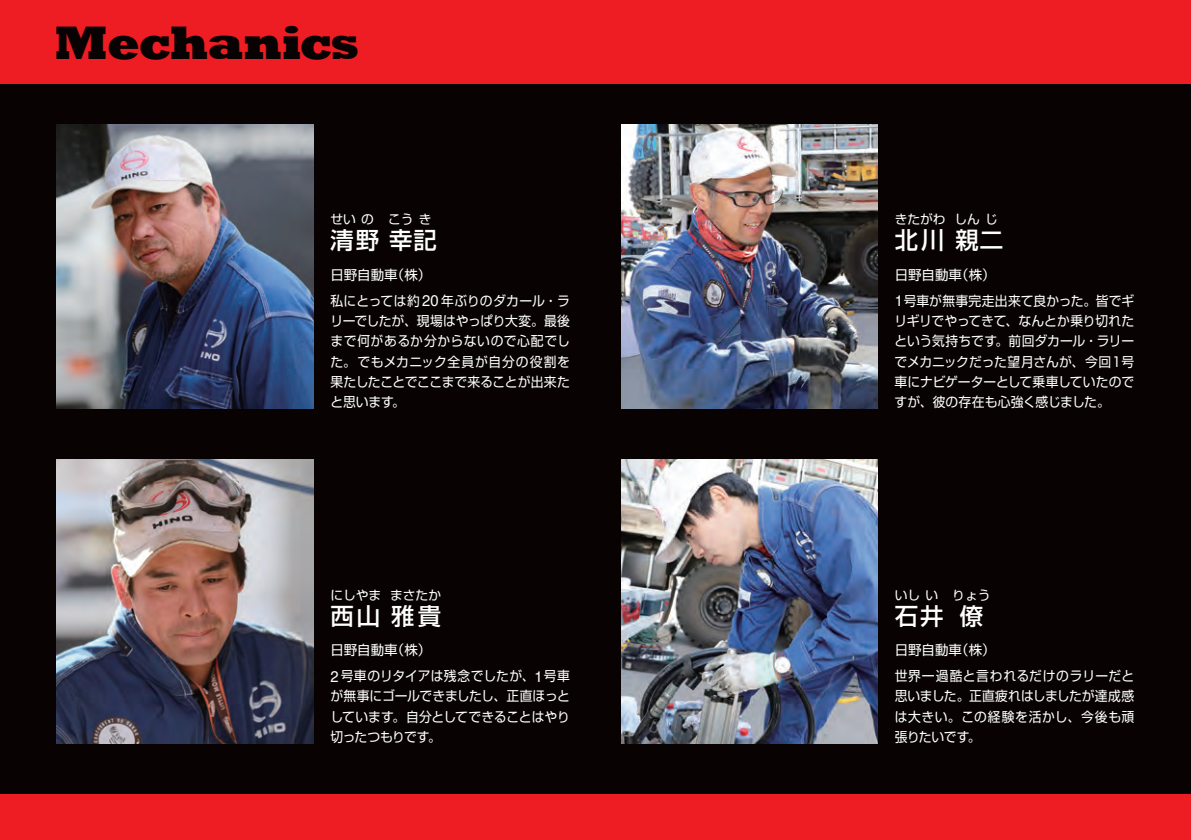
<style>
.page{position:relative;width:1191px;height:840px;background:#fff}
.page>*{position:absolute;margin:0;border:0;box-sizing:border-box;transform-origin:0 0}
.t1{font:800 48.2px "Rockwell";letter-spacing:-.025em;color:#080302}
.見出し_2{font:500 23.4px "Shin Go Pro";letter-spacing:.115em;color:#fff}
.本文2{font:13.4px/20.2px "Shin Go Pro";color:#fff;text-align:justify;scale:.95 1}
.本文2-2{font:13.4px "Shin Go Pro";color:#fff}
.見出し_2-2{font:12.8px "Shin Go Pro";color:#fff}
.s1{font-family:"Helvetica";font-size:15.4px}
</style>
<div class="page">
<div style="left:0;top:84px;width:1191px;height:710px;background:#080302"></div>
<div style="left:0;top:0;width:1191px;height:84px;background:#ee1d23"></div>
<div style="left:0;top:794px;width:1191px;height:45px;background:#ee1d23"></div>
<img style="left:57px;top:125px;width:256px;height:283px">
<img style="left:621px;top:125px;width:256px;height:283px">
<img style="left:57px;top:459px;width:256px;height:284px">
<img style="left:621px;top:459px;width:256px;height:284px">
<p class="t1" style="left:54px;top:15px;width:307px">Mechanics</p>
<p class="見出し_2-2" style="left:330px;top:209px;width:45px">せいの</p>
<p class="見出し_2-2" style="left:388px;top:209px;width:45px">こうき</p>
<p class="見出し_2-2" style="left:894px;top:209px;width:53px">きたがわ</p>
<p class="見出し_2-2" style="left:954px;top:209px;width:45px">しんじ</p>
<p class="見出し_2" style="left:330px;top:221px;width:108px">清野幸記</p>
<p class="見出し_2" style="left:894px;top:221px;width:51px">北川</p>
<p class="見出し_2" style="left:955px;top:221px;width:49px">親二</p>
<p class="本文2-2" style="left:330px;top:264px;width:102px">日野自動車（株）</p>
<p class="本文2" style="left:330px;top:289px;width:254px">私にとっては約 <span class="s1">20</span> 年ぶりのダカール・ラリーでしたが、現場はやっぱり大変。最後まで何があるか分からないので心配でした。でもメカニック全員が自分の役割を果たしたことでここまで来ることが出来たと思います。</p>
<p class="本文2-2" style="left:894px;top:264px;width:102px">日野自動車（株）</p>
<p class="本文2" style="left:894px;top:289px;width:254px"><span class="s1">1</span>号車が無事完走出来て良かった。皆でギリギリでやってきて、なんとか乗り切れたという気持ちです。前回ダカール・ラリーでメカニックだった望月さんが、今回１号車にナビゲーターとして乗車していたのですが、彼の存在も心強く感じました。</p>
<p class="見出し_2-2" style="left:330px;top:584px;width:53px">にしやま</p>
<p class="見出し_2-2" style="left:390px;top:584px;width:53px">まさたか</p>
<p class="見出し_2-2" style="left:894px;top:584px;width:45px">いしい</p>
<p class="見出し_2-2" style="left:952px;top:584px;width:40px">りょう</p>
<p class="見出し_2" style="left:330px;top:596px;width:51px">西山</p>
<p class="見出し_2" style="left:391px;top:596px;width:51px">雅貴</p>
<p class="見出し_2" style="left:894px;top:596px;width:50px">石井</p>
<p class="見出し_2" style="left:959px;top:596px;width:25px">僚</p>
<p class="本文2-2" style="left:330px;top:639px;width:102px">日野自動車（株）</p>
<p class="本文2" style="left:330px;top:664px;width:254px"><span class="s1">2</span> 号車のリタイアは残念でしたが、<span class="s1">1</span>号車が無事にゴールできましたし、正直ほっとしています。自分としてできることはやり切ったつもりです。</p>
<p class="本文2-2" style="left:894px;top:639px;width:102px">日野自動車（株）</p>
<p class="本文2" style="left:894px;top:664px;width:254px">世界一過酷と言われるだけのラリーだと思いました。正直疲れはしましたが達成感は大きい。この経験を活かし、今後も頑張りたいです。</p>
</div>
